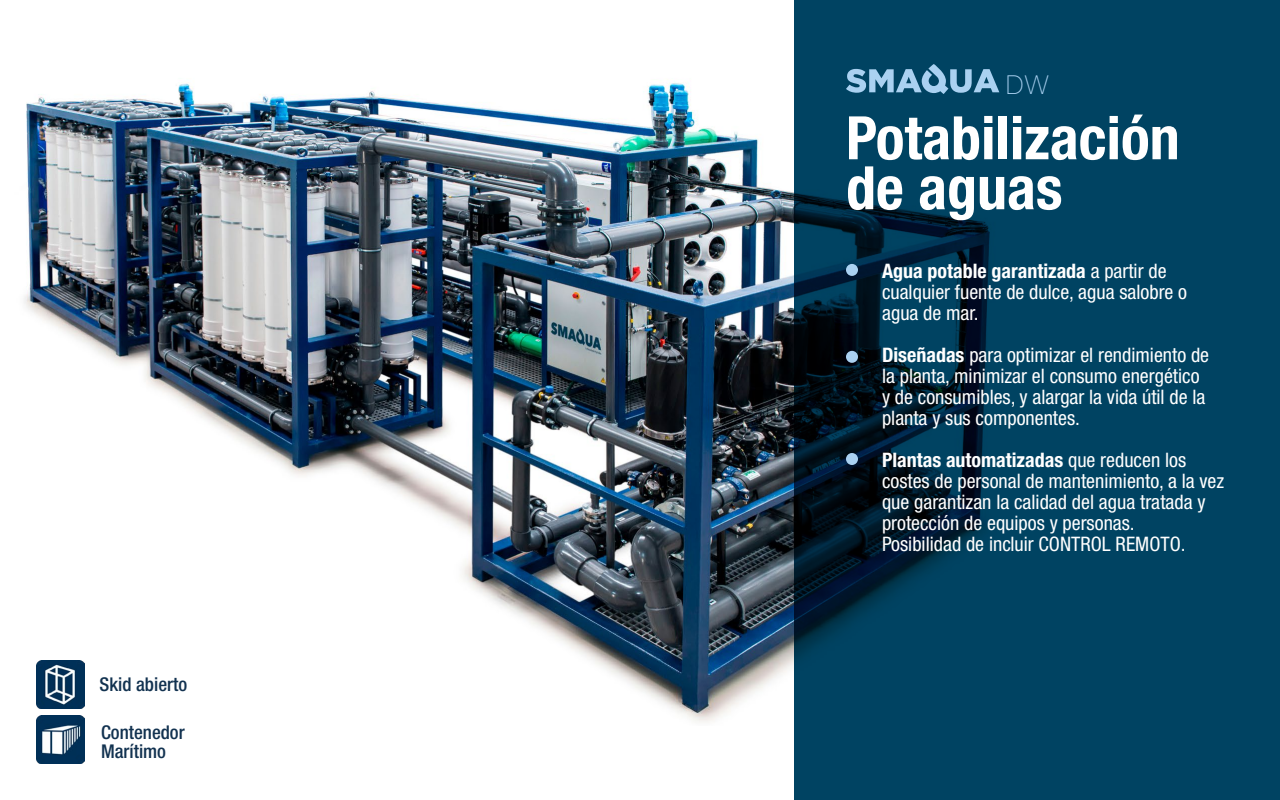
<style>
.page{position:relative;width:1280px;height:800px;background:#fff}
.page>*{position:absolute;margin:0;border:0;box-sizing:border-box;transform-origin:0 0}
.t1{font:700 condensed 60px/50px "Helvetica Neue LT Std";color:#fff}
.t2{font:200 27.5px "Lota Grotesque Alt 3";color:#aad1f1}
.t3{font:condensed 20px/21px "Helvetica Neue LT Std";color:#fff}
.t4{font:500 condensed 19px/19px "Helvetica Neue LT Std";color:#123250}
.s1{font-weight:700}
</style>
<div class="page">
<div style="left:794px;top:0;width:486px;height:800px;background:#004362"></div>
<img style="left:24px;top:81px;width:976px;height:645px">
<img style="left:36px;top:716px;width:48px;height:48px">
<img style="left:36px;top:661px;width:48px;height:48px">
<div style="left:846px;top:264px;width:12px;height:12px;background:#aad1f1;border-radius:50%"></div>
<div style="left:846px;top:351px;width:12px;height:12px;background:#aad1f1;border-radius:50%"></div>
<div style="left:846px;top:453px;width:12px;height:12px;background:#aad1f1;border-radius:50%"></div>
<svg style="left:846px;top:64px;width:153px;height:30px"></svg>
<p class="t4" style="left:100px;top:675px;width:89px">Skid abierto</p>
<p class="t4" style="left:101px;top:723px;width:85px">Contenedor<br>Marítimo</p>
<h2 class="t2" style="left:1005px;top:70px;width:46px">DW</h2>
<h1 class="t1" style="left:846px;top:112px;width:335px">Potabilización de aguas</h1>
<p class="t3" style="left:882px;top:260px;width:307px"><span class="s1">Agua potable garantizada</span> a partir de cualquier fuente de dulce, agua salobre o agua de mar.</p>
<p class="t3" style="left:882px;top:344px;width:329px"><span class="s1">Diseñadas</span> para optimizar el rendimiento de la planta, minimizar el consumo energético y de consumibles, y alargar la vida útil de la planta y sus componentes.</p>
<p class="t3" style="left:882px;top:449px;width:344px"><span class="s1">Plantas automatizadas</span> que reducen los costes de personal de mantenimiento, a la vez que garantizan la calidad del agua tratada y protección de equipos y personas.<br>Posibilidad de incluir CONTROL REMOTO.</p>
</div>
